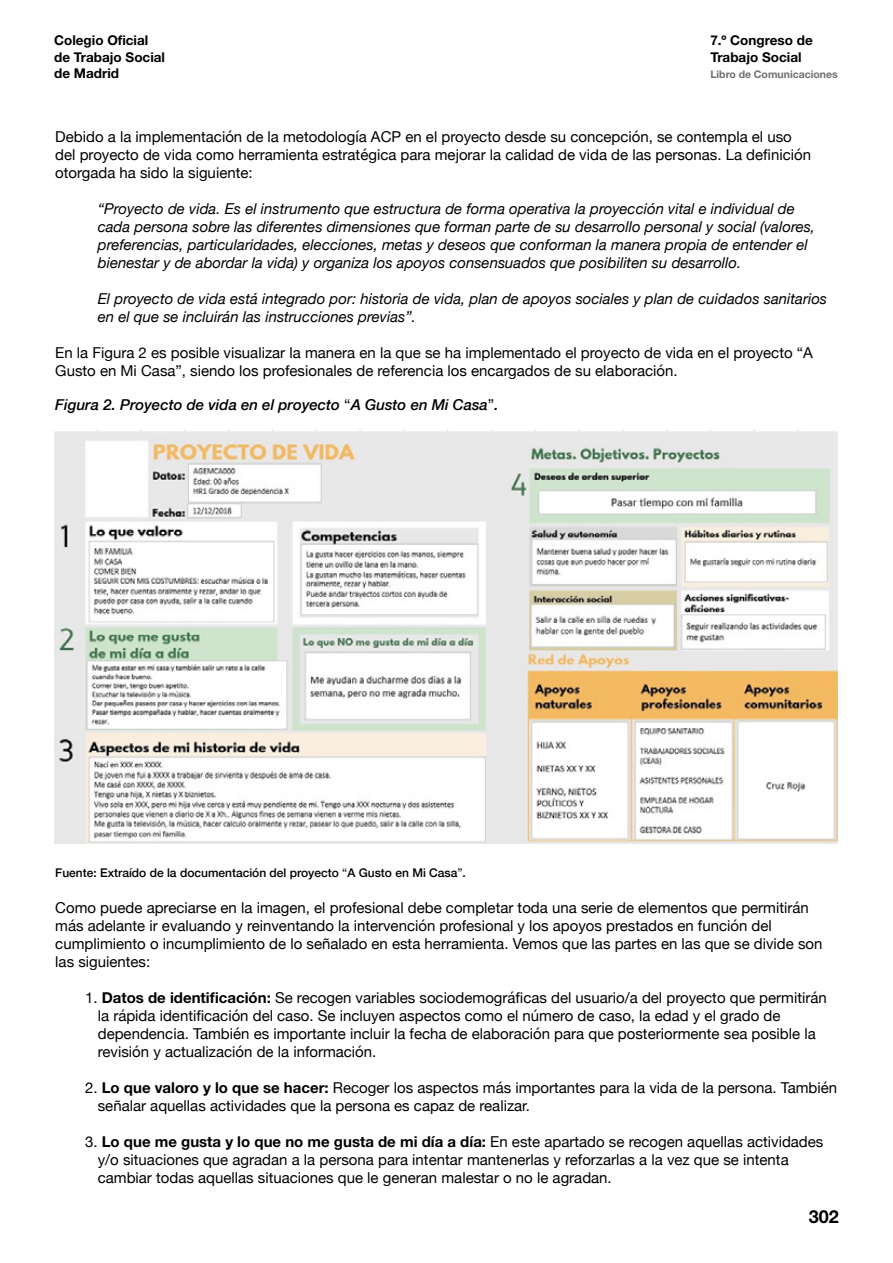
<style>
.page{position:relative;width:893px;height:1263px;background:#fff}
.page>*{position:absolute;margin:0;border:0;box-sizing:border-box;transform-origin:0 0}
.t1{font:700 18px "Helvetica Neue";color:#000}
.t2{font:15px/18px "Helvetica Neue";color:#000}
.t3{font:italic 15px/18px "Helvetica Neue";color:#000}
.t4{font:italic 500 15px "Helvetica Neue";color:#000}
.t5{font:700 13.5px/16.2px "Helvetica Neue";color:#000}
.t6{font:500 12px "Helvetica Neue";color:#000}
.t7{font:700 10.5px "Helvetica Neue";color:#706f6f}
.s1{font-weight:400;font-style:normal}
.s2{font-weight:400}
.s3{font-family:"Helvetica Neue LT Std";font-weight:700}
</style>
<div class="page">
<img style="left:54px;top:429px;width:784px;height:414px">
<p class="t5" style="left:54px;top:32px;width:112px">Colegio Oficial de Trabajo Social de Madrid</p>
<p class="t5" style="left:710px;top:32px;width:104px">7.º Congreso de<br>Trabajo Social</p>
<p class="t7" style="left:710px;top:68px;width:129px">Libro de Comunicaciones</p>
<p class="t2" style="left:55px;top:128px;width:757px">Debido a la implementación de la metodología ACP en el proyecto desde su concepción, se contempla el uso del proyecto de vida como herramienta estratégica para mejorar la calidad de vida de las personas. La definición otorgada ha sido la siguiente:</p>
<p class="t3" style="left:98px;top:199px;width:719px">“Proyecto de vida. Es el instrumento que estructura de forma operativa la proyección vital e individual de cada persona sobre las diferentes dimensiones que forman parte de su desarrollo personal y social (valores, preferencias, particularidades, elecciones, metas y deseos que conforman la manera propia de entender el bienestar y de abordar la vida) y organiza los apoyos consensuados que posibiliten su desarrollo.</p>
<p class="t3" style="left:98px;top:289px;width:731px">El proyecto de vida está integrado por: historia de vida, plan de apoyos sociales y plan de cuidados sanitarios en el que se incluirán las instrucciones previas”.</p>
<p class="t2" style="left:55px;top:344px;width:759px">En la Figura 2 es posible visualizar la manera en la que se ha implementado el proyecto de vida en el proyecto “A<br>Gusto en Mi Casa”, siendo los profesionales de referencia los encargados de su elaboración.</p>
<p class="t4" style="left:55px;top:392px;width:445px">Figura 2. Proyecto de vida en el proyecto <span class="s1">“</span>A Gusto en Mi Casa<span class="s1">”</span>.</p>
<p class="t6" style="left:55px;top:863px;width:412px">Fuente: Extraído de la documentación del proyecto <span class="s2">“</span>A Gusto en Mi Casa<span class="s2">”</span>.</p>
<p class="t2" style="left:55px;top:899px;width:769px">Como puede apreciarse en la imagen, el profesional debe completar toda una serie de elementos que permitirán más adelante ir evaluando y reinventando la intervención profesional y los apoyos prestados en función del cumplimiento o incumplimiento de lo señalado en esta herramienta. Vemos que las partes en las que se divide son las siguientes:</p>
<p class="t2" style="left:98px;top:989px;width:730px;text-indent:-13px">1. <span class="s3">Datos de identificación:</span> Se recogen variables sociodemográficas del usuario/a del proyecto que permitirán la rápida identificación del caso. Se incluyen aspectos como el número de caso, la edad y el grado de dependencia. También es importante incluir la fecha de elaboración para que posteriormente sea posible la revisión y actualización de la información.</p>
<p class="t2" style="left:98px;top:1079px;width:741px;text-indent:-13px">2. <span class="s3">Lo que valoro y lo que se hacer:</span> Recoger los aspectos más importantes para la vida de la persona. También señalar aquellas actividades que la persona es capaz de realizar.</p>
<p class="t2" style="left:98px;top:1133px;width:727px;text-indent:-13px">3. <span class="s3">Lo que me gusta y lo que no me gusta de mi día a día:</span> En este apartado se recogen aquellas actividades y/o situaciones que agradan a la persona para intentar mantenerlas y reforzarlas a la vez que se intenta cambiar todas aquellas situaciones que le generan malestar o no le agradan.</p>
<p class="t1" style="left:809px;top:1205px;width:32px">302</p>
</div>
